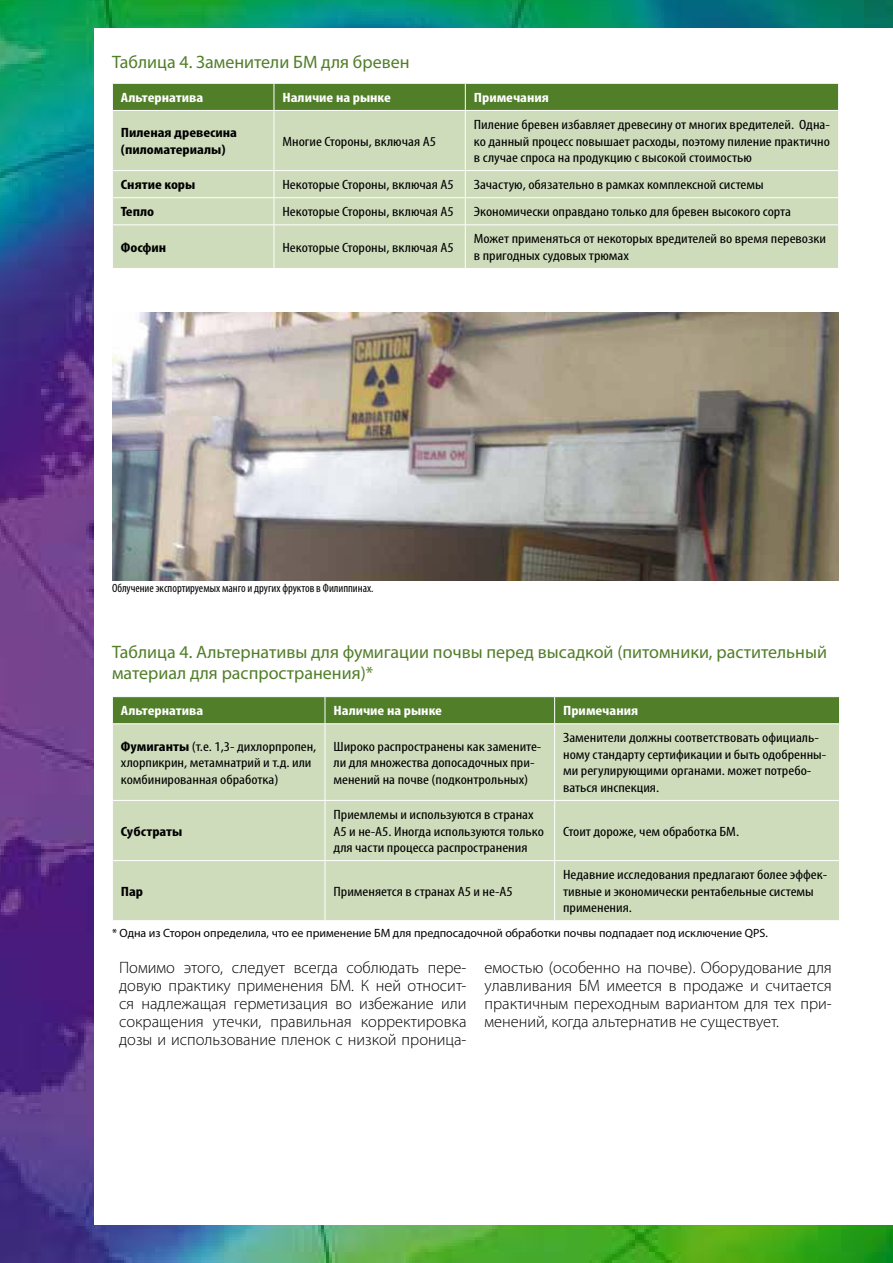
<style>
.page{position:relative;width:893px;height:1263px;background:#fff}
.page>*{position:absolute;margin:0;border:0;box-sizing:border-box;transform-origin:0 0}
.t1{font:18px/21px "Myriad Pro";color:#517e29}
.t2{font:300 16.5px/18px "Myriad Pro";color:#000;text-align:justify}
.t3{font:condensed 13.5px/16.5px "Myriad Pro";color:#000;scale:1.2 1}
.t4{font:700 condensed 13.5px "Myriad Pro";color:#fff;scale:1.2 1}
.t5{font:700 condensed 13.5px/16.5px "Myriad Pro";color:#000;scale:1.2 1}
.t6{font:12px "Myriad Pro";color:#000}
.t7{font:condensed 12px "Myriad Pro";color:#000}
.s1{font-weight:700}
</style>
<div class="page">
<img style="left:0;top:0;width:893px;height:1262px">
<div style="left:95px;top:28px;width:798px;height:1197px;background:#fff"></div>
<div style="left:113px;top:111px;width:725px;height:86px;background:#cfdcbc"></div>
<div style="left:113px;top:198px;width:725px;height:70px;background:#cfdcbc"></div>
<svg style="left:112px;top:83px;width:727px;height:27px;background:#578331"></svg>
<hr style="left:112px;top:170px;width:162px;height:1px;background:#fff">
<hr style="left:274px;top:111px;width:1px;height:59px;background:#fff">
<hr style="left:274px;top:170px;width:191px;height:1px;background:#fff">
<hr style="left:465px;top:170px;width:374px;height:1px;background:#fff">
<hr style="left:465px;top:111px;width:1px;height:59px;background:#fff">
<svg style="left:274px;top:171px;width:1px;height:53px"></svg>
<svg style="left:465px;top:171px;width:1px;height:53px"></svg>
<hr style="left:112px;top:224px;width:162px;height:1px;background:#fff">
<hr style="left:274px;top:224px;width:191px;height:1px;background:#fff">
<hr style="left:465px;top:224px;width:374px;height:1px;background:#fff">
<hr style="left:274px;top:225px;width:1px;height:43px;background:#fff">
<hr style="left:465px;top:225px;width:1px;height:43px;background:#fff">
<div style="left:113px;top:724px;width:726px;height:136px;background:#cfdcbc"></div>
<div style="left:113px;top:861px;width:726px;height:59px;background:#cfdcbc"></div>
<svg style="left:112px;top:697px;width:728px;height:27px;background:#588332"></svg>
<hr style="left:112px;top:800px;width:213px;height:1px;background:#fff">
<hr style="left:325px;top:724px;width:1px;height:76px;background:#fff">
<hr style="left:325px;top:800px;width:230px;height:1px;background:#fff">
<hr style="left:325px;top:801px;width:1px;height:59px;background:#fff">
<hr style="left:555px;top:800px;width:285px;height:1px;background:#fff">
<hr style="left:554px;top:724px;width:1px;height:76px;background:#fff">
<hr style="left:554px;top:801px;width:1px;height:59px;background:#fff">
<hr style="left:325px;top:861px;width:1px;height:59px;background:#fff">
<hr style="left:554px;top:861px;width:1px;height:59px;background:#fff">
<img style="left:112px;top:313px;width:727px;height:267px">
<h1 class="t1" style="left:112px;top:51px;width:299px">Taблица 4. Заменители БМ для бревен</h1>
<p class="t4" style="left:121px;top:89px;width:70px">Альтернатива</p>
<p class="t4" style="left:282px;top:89px;width:92px">Наличие на рынке</p>
<p class="t4" style="left:474px;top:89px;width:64px">Примечания</p>
<p class="t5" style="left:121px;top:124px;width:98px">Пиленая древесина (пиломатериалы)</p>
<p class="t3" style="left:282px;top:133px;width:129px">Многие Стороны, включая A5</p>
<p class="t3" style="left:474px;top:116px;width:298px;text-align:justify">Пиление бревен избавляет древесину от многих вредителей. Одна&shy;ко данный процесс повышает расходы, поэтому пиление практично в случае спроса на продукцию с высокой стоимостью</p>
<p class="t5" style="left:121px;top:176px;width:64px">Снятие коры</p>
<p class="t3" style="left:282px;top:176px;width:144px">Некоторые Стороны, включая A5</p>
<p class="t3" style="left:474px;top:176px;width:243px">Зачастую, обязательно в рамках комплексной системы</p>
<p class="t5" style="left:121px;top:203px;width:29px">Тепло</p>
<p class="t3" style="left:282px;top:203px;width:144px">Некоторые Стороны, включая A5</p>
<p class="t3" style="left:474px;top:203px;width:266px">Экономически оправдано только для бревен высокого сорта</p>
<p class="t5" style="left:121px;top:239px;width:39px">Фосфин</p>
<p class="t3" style="left:282px;top:239px;width:144px">Некоторые Стороны, включая A5</p>
<p class="t3" style="left:474px;top:231px;width:295px">Может применяться от некоторых вредителей во время перевозки в пригодных судовых трюмах</p>
<p class="t7" style="left:112px;top:580px;width:263px">Облучение экспортируемых манго и других фруктов в Филиппинах.</p>
<h1 class="t1" style="left:112px;top:641px;width:716px">Taблица 4. Aльтернативы для фумигации почвы перед высадкой (питомники, растительный материал для распространения)*</h1>
<p class="t4" style="left:121px;top:702px;width:70px">Альтернатива</p>
<p class="t4" style="left:333px;top:702px;width:92px">Наличие на рынке</p>
<p class="t4" style="left:563px;top:702px;width:64px">Примечания</p>
<p class="t3" style="left:121px;top:738px;width:164px"><span class="s1">Фумиганты</span> (т.e. 1,3- дихлорпропен, хлорпикрин, метамнатрий и т.д. или комбинированная обработка)</p>
<p class="t3" style="left:333px;top:738px;width:175px">Широко распространены как замените&shy;ли для множества допосадочных при&shy;менений на почве (подконтрольных)</p>
<p class="t3" style="left:563px;top:729px;width:221px">Заменители должны соответствовать официаль&shy;ному стандарту сертификации и быть одобренны&shy;ми регулирующими органами. может потребо&shy;ваться инспекция.</p>
<p class="t5" style="left:121px;top:822px;width:53px">Субстраты</p>
<p class="t3" style="left:333px;top:806px;width:177px">Приемлемы и используются в странах<br>A5 и не-A5. Иногда используются только для части процесса распространения</p>
<p class="t3" style="left:563px;top:823px;width:148px">Стоит дороже, чем обработка БМ.</p>
<p class="t3" style="left:563px;top:866px;width:222px">Недавние исследования предлагают более эффек&shy;тивные и экономически рентабельные системы применения.</p>
<p class="t6" style="left:112px;top:926px;width:657px">* Одна из Сторон определила, что ее применение БМ для предпосадочной обработки почвы подпадает под исключение QPS.</p>
<p class="t2" style="left:119px;top:958px;width:349px">Помимо этого, следует всегда соблюдать пере&shy;довую практику применения БМ. К ней относит&shy;ся надлежащая герметизация во избежание или сокращения утечки, правильная корректировка дозы и использование пленок с низкой проница-</p>
<p class="t2" style="left:484px;top:958px;width:349px">емостью (особенно на почве). Оборудование для улавливания БМ имеется в продаже и считается практичным переходным вариантом для тех при&shy;менений, когда альтернатив не существует.</p>
<p class="t5" style="left:121px;top:883px;width:20px">Пар</p>
<p class="t3" style="left:333px;top:883px;width:151px">Применяется в странах A5 и не-A5</p>
</div>
